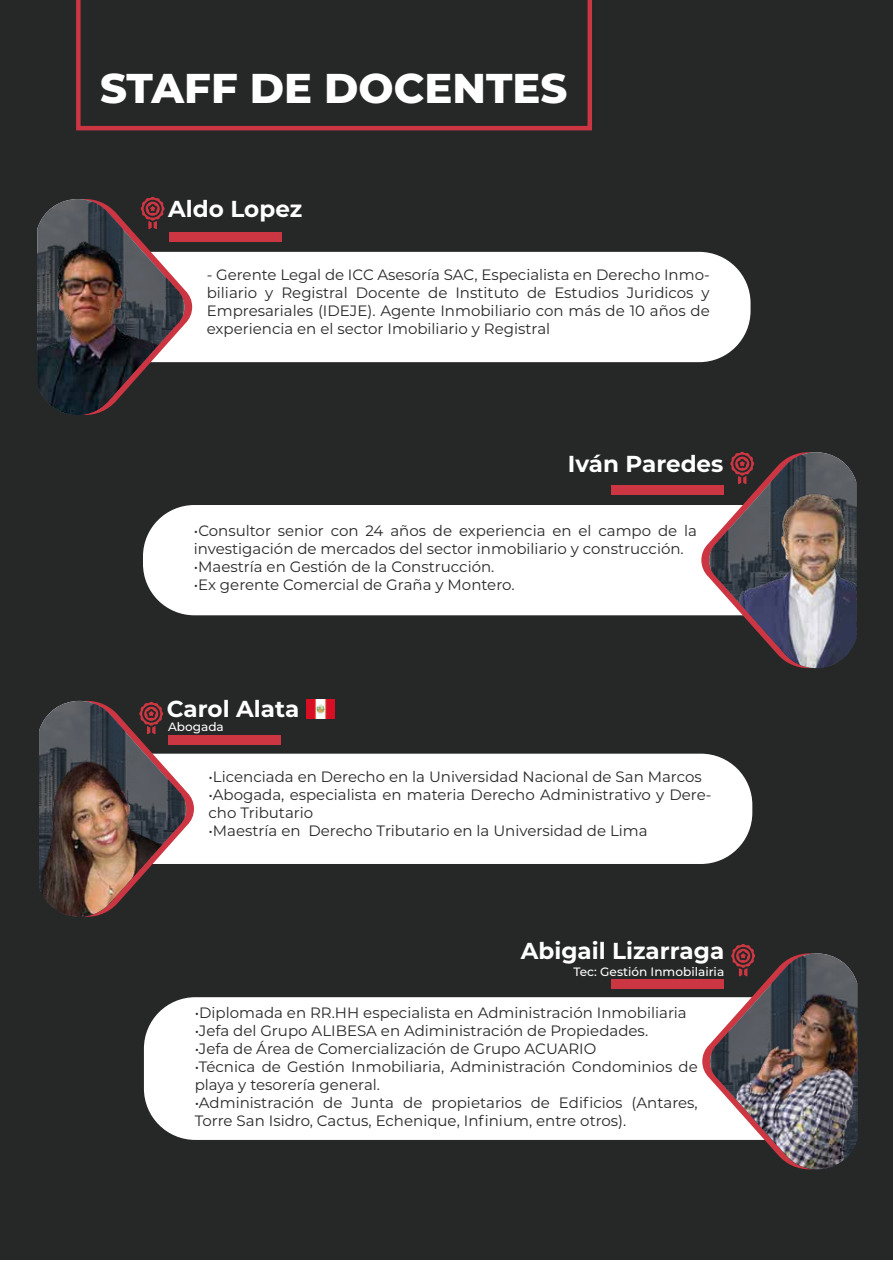
<style>
.page{position:relative;width:893px;height:1263px;background:#fff}
.page>*{position:absolute;margin:0;border:0;box-sizing:border-box;transform-origin:0 0}
.t1{font:800 41.55px "Montserrat";color:#fff}
.t2{font:700 23.1px "Montserrat";color:#fff}
.t3{font:15px/18px "Montserrat";color:#262727}
.t4{font:500 12.15px "Montserrat";color:#fff}
</style>
<div class="page">
<div style="left:1px;top:0;width:892px;height:1260px;background:#262727"></div>
<div style="left:61px;top:252px;width:689px;height:110px;background:#fff;border-radius:51px"></div>
<div style="left:169px;top:232px;width:113px;height:9px;background:#cc3642"></div>
<svg style="left:76px;top:0;width:516px;height:130px"></svg>
<img style="left:37px;top:196px;width:155px;height:219px">
<div style="left:62px;top:754px;width:690px;height:110px;background:#fff;border-radius:51px"></div>
<div style="left:168px;top:735px;width:113px;height:9px;background:#cc3642"></div>
<img style="left:39px;top:701px;width:155px;height:216px">
<div style="left:143px;top:505px;width:690px;height:110px;background:#fff;border-radius:51px"></div>
<div style="left:611px;top:486px;width:113px;height:9px;background:#cc3642"></div>
<img style="left:701px;top:451px;width:155px;height:217px">
<div style="left:144px;top:997px;width:690px;height:143px;background:#fff;border-radius:51px"></div>
<div style="left:611px;top:980px;width:113px;height:9px;background:#cc3642"></div>
<img style="left:702px;top:944px;width:155px;height:225px">
<img style="left:306px;top:700px;width:28px;height:18px">
<h1 class="t1" style="left:100px;top:58px;width:469px">STAFF DE DOCENTES</h1>
<h2 class="t2" style="left:168px;top:193px;width:136px">Aldo Lopez</h2>
<p class="t3" style="left:207px;top:265px;width:505px;text-align:justify">- Gerente Legal de ICC Asesoría SAC, Especialista en Derecho Inmo&shy;biliario y Registral Docente de Instituto de Estudios Juridicos y Empresariales (IDEJE). Agente Inmobiliario con más de 10 años de experiencia en el sector Imobiliario y Registral</p>
<h2 class="t2" style="left:568px;top:447px;width:157px">Iván Paredes</h2>
<p class="t3" style="left:194px;top:521px;width:505px">•Consultor senior con 24 años de experiencia en el campo de la investigación de mercados del sector inmobiliario y construcción.</p>
<p class="t3" style="left:194px;top:557px;width:302px">•Maestría en Gestión de la Construcción.</p>
<p class="t3" style="left:194px;top:575px;width:322px">•Ex gerente Comercial de Graña y Montero.</p>
<h2 class="t2" style="left:167px;top:692px;width:134px">Carol Alata</h2>
<p class="t4" style="left:168px;top:719px;width:57px">Abogada</p>
<p class="t3" style="left:209px;top:767px;width:495px">•Licenciada en Derecho en la Universidad Nacional de San Marcos</p>
<p class="t3" style="left:209px;top:785px;width:505px">•Abogada, especialista en materia Derecho Administrativo y Dere&shy;cho Tributario</p>
<p class="t3" style="left:209px;top:821px;width:441px">•Maestría en Derecho Tributario en la Universidad de Lima</p>
<h2 class="t2" style="left:521px;top:934px;width:205px">Abigail Lizarraga</h2>
<p class="t4" style="left:573px;top:963px;width:152px">Tec: Gestión Inmobilairia</p>
<p class="t3" style="left:195px;top:1003px;width:493px">•Diplomada en RR.HH especialista en Administración Inmobiliaria</p>
<p class="t3" style="left:195px;top:1021px;width:455px">•Jefa del Grupo ALIBESA en Adiministración de Propiedades.</p>
<p class="t3" style="left:195px;top:1039px;width:403px">•Jefa de Área de Comercialización de Grupo ACUARIO</p>
<p class="t3" style="left:195px;top:1057px;width:505px">•Técnica de Gestión Inmobiliaria, Administración Condominios de playa y tesorería general.</p>
<p class="t3" style="left:195px;top:1093px;width:505px">•Administración de Junta de propietarios de Edificios (Antares,<br>Torre San Isidro, Cactus, Echenique, Infinium, entre otros).</p>
</div>
